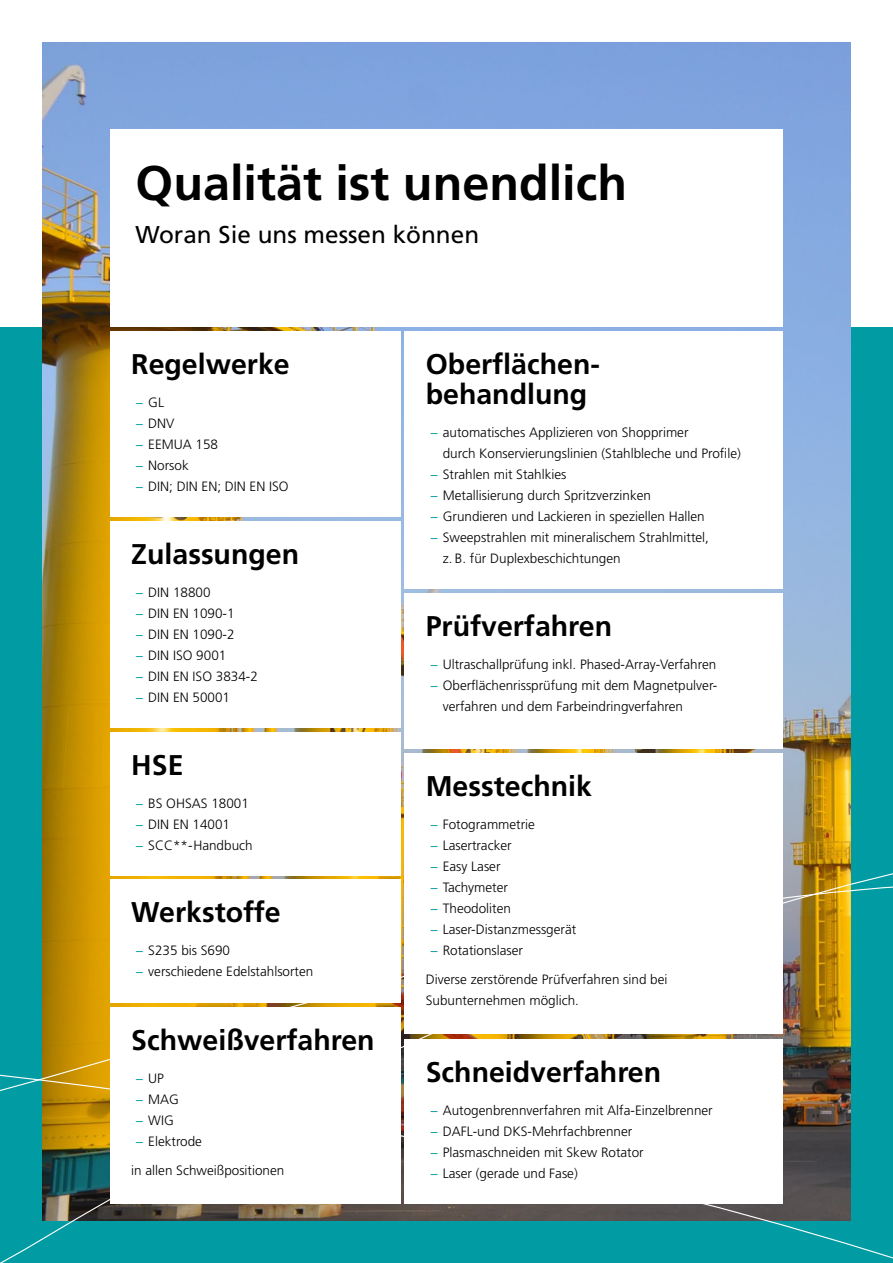
<style>
.page{position:relative;width:893px;height:1263px;background:#fff}
.page>*{position:absolute;margin:0;border:0;box-sizing:border-box;transform-origin:0 0}
.headline{font:700 48.6px "Frutiger LT";color:#000}
.headline_2{font:700 28.5px/30px "Frutiger LT";color:#000}
.subline{font:24.3px "Frutiger LT";color:#000}
.liste_01{font:300 13.5px/21px "Frutiger LT";color:#000}
.fließtext{font:300 13.5px/21px "Frutiger LT";color:#000}
.s1{color:#009ba3}
</style>
<div class="page">
<div style="left:0;top:327px;width:893px;height:936px;background:#009ba3"></div>
<img style="left:43px;top:43px;width:807px;height:668px">
<img style="left:42px;top:711px;width:809px;height:88px">
<svg style="left:0;top:1168px;width:893px;height:95px"></svg>
<img style="left:0;top:799px;width:893px;height:369px">
<div style="left:110px;top:332px;width:290px;height:185px;background:#fff"></div>
<div style="left:110px;top:129px;width:673px;height:198px;background:#fff"></div>
<div style="left:110px;top:521px;width:290px;height:206px;background:#fff"></div>
<div style="left:110px;top:879px;width:290px;height:123px;background:#fff"></div>
<div style="left:110px;top:1007px;width:290px;height:196px;background:#fff"></div>
<div style="left:404px;top:332px;width:379px;height:257px;background:#fff"></div>
<div style="left:404px;top:593px;width:379px;height:155px;background:#fff"></div>
<div style="left:404px;top:753px;width:379px;height:281px;background:#fff"></div>
<div style="left:404px;top:1039px;width:379px;height:164px;background:#fff"></div>
<div style="left:110px;top:732px;width:290px;height:143px;background:#fff"></div>
<p class="headline" style="left:136px;top:154px;width:493px">Qualität ist unendlich</p>
<p class="subline" style="left:136px;top:220px;width:345px">Woran Sie uns messen können</p>
<p class="headline_2" style="left:131px;top:350px;width:160px">Regelwerke</p>
<p class="liste_01" style="left:136px;top:392px;width:30px"><span class="s1">−</span> GL</p>
<p class="liste_01" style="left:136px;top:413px;width:41px"><span class="s1">−</span> DNV</p>
<p class="liste_01" style="left:136px;top:434px;width:84px"><span class="s1">−</span> EEMUA 158</p>
<p class="liste_01" style="left:136px;top:455px;width:55px"><span class="s1">−</span> Norsok</p>
<p class="liste_01" style="left:136px;top:476px;width:155px"><span class="s1">−</span> DIN; DIN EN; DIN EN ISO</p>
<p class="headline_2" style="left:131px;top:539px;width:169px">Zulassungen</p>
<p class="liste_01" style="left:136px;top:582px;width:77px"><span class="s1">−</span> DIN 18800</p>
<p class="liste_01" style="left:136px;top:603px;width:101px"><span class="s1">−</span> DIN EN 1090-1</p>
<p class="liste_01" style="left:136px;top:624px;width:101px"><span class="s1">−</span> DIN EN 1090-2</p>
<p class="liste_01" style="left:136px;top:645px;width:92px"><span class="s1">−</span> DIN ISO 9001</p>
<p class="liste_01" style="left:136px;top:666px;width:124px"><span class="s1">−</span> DIN EN ISO 3834-2</p>
<p class="liste_01" style="left:136px;top:687px;width:96px"><span class="s1">−</span> DIN EN 50001</p>
<p class="headline_2" style="left:131px;top:750px;width:54px">HSE</p>
<p class="liste_01" style="left:136px;top:793px;width:115px"><span class="s1">−</span> BS OHSAS 18001</p>
<p class="liste_01" style="left:136px;top:814px;width:96px"><span class="s1">−</span> DIN EN 14001</p>
<p class="liste_01" style="left:136px;top:835px;width:119px"><span class="s1">−</span> SCC**-Handbuch</p>
<p class="headline_2" style="left:131px;top:897px;width:151px">Werkstoffe</p>
<p class="liste_01" style="left:136px;top:940px;width:96px"><span class="s1">−</span> S235 bis S690</p>
<p class="liste_01" style="left:136px;top:961px;width:179px"><span class="s1">−</span> verschiedene Edelstahlsorten</p>
<p class="headline_2" style="left:131px;top:1025px;width:245px">Schweißverfahren</p>
<p class="liste_01" style="left:136px;top:1067px;width:30px"><span class="s1">−</span> UP</p>
<p class="liste_01" style="left:136px;top:1088px;width:45px"><span class="s1">−</span> MAG</p>
<p class="liste_01" style="left:136px;top:1109px;width:40px"><span class="s1">−</span> WIG</p>
<p class="liste_01" style="left:136px;top:1130px;width:68px"><span class="s1">−</span> Elektrode</p>
<p class="fließtext" style="left:131px;top:1160px;width:155px">in allen Schweißpositionen</p>
<p class="headline_2" style="left:426px;top:350px;width:176px">Oberflächen&shy;behandlung</p>
<p class="liste_01" style="left:443px;top:422px;width:300px;text-indent:-13px"><span class="s1">−</span> automatisches Applizieren von Shopprimer<br>durch Konservierungslinien (Stahlbleche und Profile)</p>
<p class="liste_01" style="left:430px;top:464px;width:138px"><span class="s1">−</span> Strahlen mit Stahlkies</p>
<p class="liste_01" style="left:430px;top:485px;width:223px"><span class="s1">−</span> Metallisierung durch Spritzverzinken</p>
<p class="liste_01" style="left:430px;top:506px;width:276px"><span class="s1">−</span> Grundieren und Lackieren in speziellen Hallen</p>
<p class="liste_01" style="left:443px;top:527px;width:268px;text-indent:-13px"><span class="s1">−</span> Sweepstrahlen mit mineralischem Strahlmittel, z. B. für Duplexbeschichtungen</p>
<p class="headline_2" style="left:426px;top:611px;width:188px">Prüfverfahren</p>
<p class="liste_01" style="left:430px;top:654px;width:288px"><span class="s1">−</span> Ultraschallprüfung inkl. Phased-Array-Verfahren</p>
<p class="liste_01" style="left:443px;top:675px;width:276px;text-indent:-13px"><span class="s1">−</span> Oberflächenrissprüfung mit dem Magnetpulver&shy;verfahren und dem Farbeindringverfahren</p>
<p class="headline_2" style="left:426px;top:771px;width:168px">Messtechnik</p>
<p class="liste_01" style="left:430px;top:814px;width:106px"><span class="s1">−</span> Fotogrammetrie</p>
<p class="liste_01" style="left:430px;top:835px;width:83px"><span class="s1">−</span> Lasertracker</p>
<p class="liste_01" style="left:430px;top:856px;width:72px"><span class="s1">−</span> Easy Laser</p>
<p class="liste_01" style="left:430px;top:877px;width:79px"><span class="s1">−</span> Tachymeter</p>
<p class="liste_01" style="left:430px;top:898px;width:83px"><span class="s1">−</span> Theodoliten</p>
<p class="liste_01" style="left:430px;top:919px;width:148px"><span class="s1">−</span> Laser-Distanzmessgerät</p>
<p class="liste_01" style="left:430px;top:940px;width:95px"><span class="s1">−</span> Rotationslaser</p>
<p class="fließtext" style="left:426px;top:969px;width:243px">Diverse zerstörende Prüfverfahren sind bei<br>Subunternehmen möglich.</p>
<p class="headline_2" style="left:426px;top:1057px;width:237px">Schneidverfahren</p>
<p class="liste_01" style="left:430px;top:1100px;width:284px"><span class="s1">−</span> Autogenbrennverfahren mit Alfa-Einzelbrenner</p>
<p class="liste_01" style="left:430px;top:1121px;width:204px"><span class="s1">−</span> DAFL-und DKS-Mehrfachbrenner</p>
<p class="liste_01" style="left:430px;top:1142px;width:215px"><span class="s1">−</span> Plasmaschneiden mit Skew Rotator</p>
<p class="liste_01" style="left:430px;top:1163px;width:149px"><span class="s1">−</span> Laser (gerade und Fase)</p>
</div>
